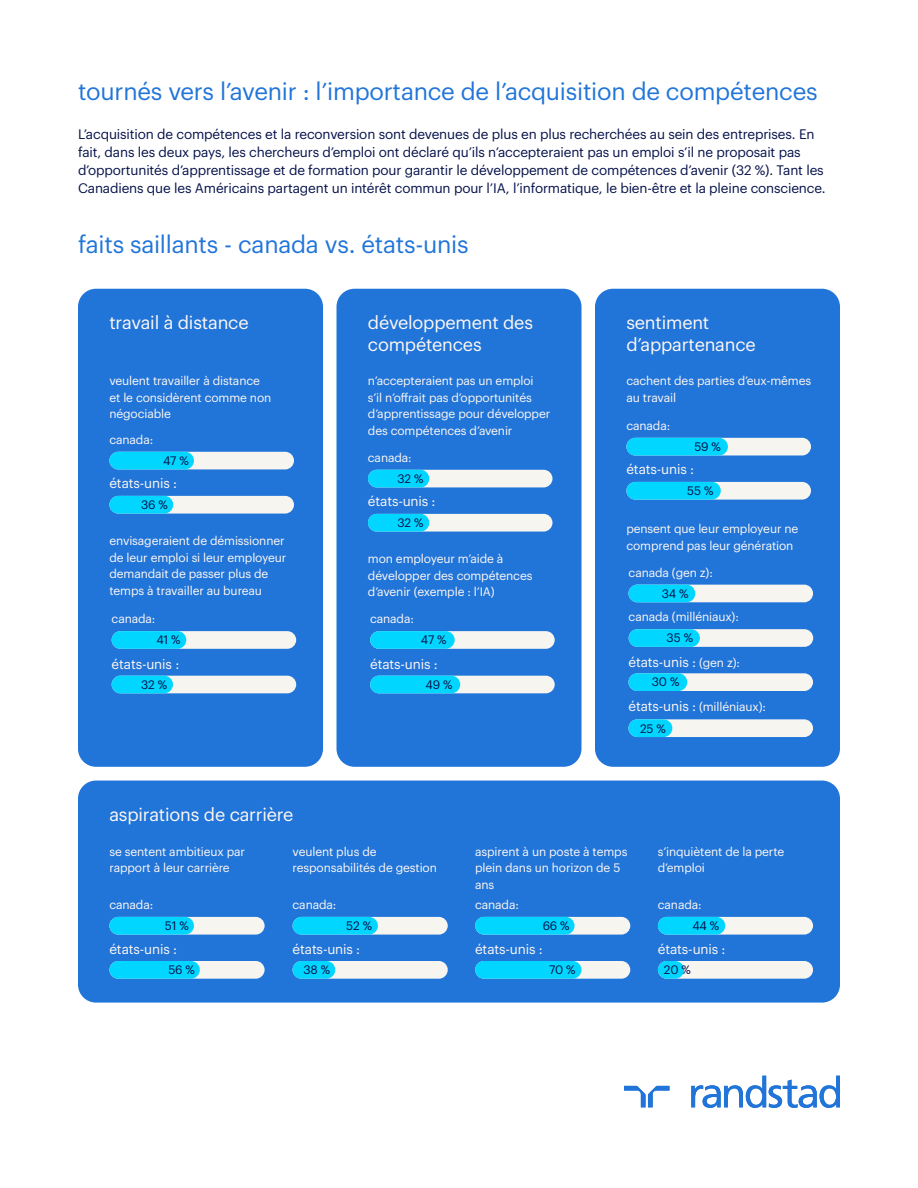
<style>
.page{position:relative;width:918px;height:1188px;background:#fff}
.page>*{position:absolute;margin:0;border:0;box-sizing:border-box;transform-origin:0 0}
.t1{font:24px "Graphik";letter-spacing:-.01em;color:#2175d9}
.t2{font:18px/22.5px "Graphik";letter-spacing:-.01em;color:#fff8f3}
.t3{font:13.5px/18px "Graphik";letter-spacing:-.01em;color:#041049}
.t4{font:13.5px "Graphik";letter-spacing:-.01em;color:#fff8f3}
.t5{font:12px/16.5px "Graphik";letter-spacing:-.01em;color:#fff8f3}
.t6{font:12px "Graphik";letter-spacing:-.01em;color:#041049}
.s1{font-size:12px}
.s2{font-size:13.5px}
.s3{color:#041049}
</style>
<div class="page">
<div style="left:78px;top:289px;width:245px;height:478px;background:#2175d9;border-radius:18px"></div>
<div style="left:78px;top:781px;width:762px;height:222px;background:#2175d9;border-radius:18px"></div>
<div style="left:109px;top:452px;width:185px;height:17px;background:#f7f5f0;border-radius:9px"></div>
<div style="left:109px;top:496px;width:185px;height:18px;background:#f7f5f0;border-radius:9px"></div>
<div style="left:109px;top:452px;width:85px;height:17px;background:#00d6ff;border-radius:9px"></div>
<div style="left:109px;top:496px;width:64px;height:18px;background:#00d6ff;border-radius:9px"></div>
<div style="left:112px;top:631px;width:184px;height:18px;background:#f7f5f0;border-radius:9px"></div>
<div style="left:112px;top:631px;width:74px;height:18px;background:#00d6ff;border-radius:9px"></div>
<div style="left:112px;top:676px;width:184px;height:17px;background:#f7f5f0;border-radius:9px"></div>
<div style="left:112px;top:676px;width:61px;height:17px;background:#00d6ff;border-radius:9px"></div>
<div style="left:337px;top:289px;width:244px;height:478px;background:#2175d9;border-radius:18px"></div>
<div style="left:595px;top:289px;width:245px;height:478px;background:#2175d9;border-radius:18px"></div>
<div style="left:368px;top:514px;width:185px;height:18px;background:#f7f5f0;border-radius:9px"></div>
<div style="left:368px;top:514px;width:61px;height:18px;background:#00d6ff;border-radius:9px"></div>
<div style="left:370px;top:631px;width:185px;height:18px;background:#f7f5f0;border-radius:9px"></div>
<div style="left:370px;top:631px;width:85px;height:18px;background:#00d6ff;border-radius:9px"></div>
<div style="left:370px;top:676px;width:185px;height:17px;background:#f7f5f0;border-radius:9px"></div>
<div style="left:370px;top:676px;width:90px;height:17px;background:#00d6ff;border-radius:9px"></div>
<div style="left:628px;top:719px;width:185px;height:18px;background:#f7f5f0;border-radius:9px"></div>
<div style="left:628px;top:719px;width:44px;height:18px;background:#00d6ff;border-radius:9px"></div>
<div style="left:368px;top:470px;width:185px;height:17px;background:#f7f5f0;border-radius:9px"></div>
<div style="left:368px;top:470px;width:61px;height:17px;background:#00d6ff;border-radius:9px"></div>
<div style="left:626px;top:482px;width:185px;height:18px;background:#f7f5f0;border-radius:9px"></div>
<div style="left:626px;top:482px;width:95px;height:18px;background:#00d6ff;border-radius:9px"></div>
<div style="left:626px;top:438px;width:185px;height:17px;background:#f7f5f0;border-radius:9px"></div>
<div style="left:626px;top:438px;width:102px;height:17px;background:#00d6ff;border-radius:9px"></div>
<div style="left:628px;top:585px;width:185px;height:17px;background:#f7f5f0;border-radius:9px"></div>
<div style="left:628px;top:585px;width:67px;height:17px;background:#00d6ff;border-radius:9px"></div>
<div style="left:629px;top:629px;width:184px;height:18px;background:#f7f5f0;border-radius:9px"></div>
<div style="left:629px;top:629px;width:71px;height:18px;background:#00d6ff;border-radius:9px"></div>
<div style="left:628px;top:673px;width:185px;height:18px;background:#f7f5f0;border-radius:9px"></div>
<div style="left:628px;top:673px;width:59px;height:18px;background:#00d6ff;border-radius:9px"></div>
<div style="left:109px;top:961px;width:156px;height:18px;background:#f7f5f0;border-radius:9px"></div>
<div style="left:109px;top:961px;width:91px;height:18px;background:#00d6ff;border-radius:9px"></div>
<div style="left:109px;top:917px;width:156px;height:18px;background:#f7f5f0;border-radius:9px"></div>
<div style="left:109px;top:917px;width:85px;height:18px;background:#00d6ff;border-radius:9px"></div>
<div style="left:293px;top:961px;width:155px;height:18px;background:#f7f5f0;border-radius:9px"></div>
<div style="left:293px;top:961px;width:42px;height:18px;background:#00d6ff;border-radius:9px"></div>
<div style="left:293px;top:917px;width:155px;height:18px;background:#f7f5f0;border-radius:9px"></div>
<div style="left:293px;top:917px;width:85px;height:18px;background:#00d6ff;border-radius:9px"></div>
<div style="left:475px;top:961px;width:155px;height:18px;background:#f7f5f0;border-radius:9px"></div>
<div style="left:475px;top:961px;width:106px;height:18px;background:#00d6ff;border-radius:9px"></div>
<div style="left:475px;top:917px;width:155px;height:18px;background:#f7f5f0;border-radius:9px"></div>
<div style="left:475px;top:917px;width:100px;height:18px;background:#00d6ff;border-radius:9px"></div>
<div style="left:658px;top:961px;width:155px;height:18px;background:#f7f5f0;border-radius:9px"></div>
<div style="left:658px;top:961px;width:26px;height:18px;background:#00d6ff;border-radius:9px"></div>
<div style="left:658px;top:917px;width:155px;height:18px;background:#f7f5f0;border-radius:9px"></div>
<div style="left:658px;top:917px;width:67px;height:18px;background:#00d6ff;border-radius:9px"></div>
<svg style="left:624px;top:1086px;width:46px;height:21px"></svg>
<svg style="left:691px;top:1076px;width:149px;height:32px"></svg>
<h1 class="t1" style="left:78px;top:73px;width:741px">tournés vers l’avenir : l’importance de l’acquisition de compétences</h1>
<p class="t3" style="left:78px;top:124px;width:749px">L’acquisition de compétences et la reconversion sont devenues de plus en plus recherchées au sein des entreprises. En fait, dans les deux pays, les chercheurs d’emploi ont déclaré qu’ils n’accepteraient pas un emploi s’il ne proposait pas d’opportunités d’apprentissage et de formation pour garantir le développement de compétences d’avenir (32 %). Tant les Canadiens que les Américains partagent un intérêt commun pour l’IA, l’informatique, le bien-être et la pleine conscience.</p>
<h1 class="t1" style="left:78px;top:226px;width:392px">faits saillants - canada vs. états-unis</h1>
<h2 class="t2" style="left:109px;top:310px;width:141px">travail à distance</h2>
<p class="t5" style="left:109px;top:372px;width:163px">veulent travailler à distance et le considèrent comme non négociable</p>
<p class="t5" style="left:109px;top:430px;width:45px">canada:</p>
<p class="t4" style="left:109px;top:473px;width:69px">états-unis :</p>
<p class="t6" style="left:163px;top:452px;width:27px">47 %</p>
<p class="t6" style="left:141px;top:496px;width:28px">36 %</p>
<p class="t5" style="left:109px;top:531px;width:179px">envisageraient de démissionner de leur emploi si leur employeur demandait de passer plus de temps à travailler au bureau</p>
<p class="t5" style="left:112px;top:610px;width:45px">canada:</p>
<p class="t4" style="left:112px;top:654px;width:69px">états-unis :</p>
<p class="t6" style="left:156px;top:631px;width:26px">41 %</p>
<p class="t6" style="left:141px;top:675px;width:28px">32 %</p>
<h2 class="t2" style="left:368px;top:310px;width:167px">développement des compétences</h2>
<h2 class="t2" style="left:626px;top:310px;width:131px">sentiment d’appartenance</h2>
<p class="t5" style="left:368px;top:372px;width:184px">n’accepteraient pas un emploi s’il n’offrait pas d’opportunités d’apprentissage pour développer des compétences d’avenir</p>
<p class="t5" style="left:626px;top:372px;width:186px">cachent des parties d’eux-mêmes au travail</p>
<p class="t5" style="left:368px;top:448px;width:45px">canada:</p>
<p class="t4" style="left:368px;top:491px;width:69px">états-unis :</p>
<p class="t5" style="left:626px;top:416px;width:45px">canada:</p>
<p class="t4" style="left:626px;top:459px;width:69px">états-unis :</p>
<p class="t6" style="left:687px;top:482px;width:28px">55 %</p>
<p class="t6" style="left:694px;top:438px;width:28px">59 %</p>
<p class="t6" style="left:397px;top:470px;width:28px">32 %</p>
<p class="t6" style="left:397px;top:514px;width:28px">32 %</p>
<p class="t5" style="left:368px;top:549px;width:166px">mon employeur m’aide à développer des compétences d’avenir (exemple : l’IA)</p>
<p class="t5" style="left:370px;top:610px;width:45px">canada:</p>
<p class="t6" style="left:421px;top:631px;width:27px">47 %</p>
<p class="t6" style="left:426px;top:675px;width:29px">49 %</p>
<p class="t4" style="left:370px;top:654px;width:69px">états-unis :</p>
<p class="t5" style="left:626px;top:519px;width:173px">pensent que leur employeur ne comprend pas leur génération</p>
<p class="t5" style="left:629px;top:563px;width:86px">canada (gen z):</p>
<p class="t6" style="left:662px;top:584px;width:28px">34 %</p>
<p class="t6" style="left:667px;top:629px;width:28px">35 %</p>
<p class="t6" style="left:652px;top:673px;width:29px">30 %</p>
<p class="t5" style="left:629px;top:608px;width:112px">canada (milléniaux):</p>
<p class="t4" style="left:628px;top:652px;width:113px">états-unis : <span class="s1">(gen z):</span></p>
<p class="t5" style="left:640px;top:695px;width:127px;line-height:21.3px;text-indent:-12px"><span class="s2">états-unis :</span> (milléniaux):<br><span class="s3">25 %</span></p>
<h2 class="t2" style="left:109px;top:801px;width:186px">aspirations de carrière</h2>
<p class="t5" style="left:109px;top:842px;width:137px">se sentent ambitieux par rapport à leur carrière</p>
<p class="t5" style="left:109px;top:896px;width:45px">canada:</p>
<p class="t4" style="left:109px;top:939px;width:69px">états-unis :</p>
<p class="t6" style="left:168px;top:961px;width:28px">56 %</p>
<p class="t5" style="left:293px;top:842px;width:146px">veulent plus de responsabilités de gestion</p>
<p class="t5" style="left:293px;top:896px;width:45px">canada:</p>
<p class="t4" style="left:293px;top:939px;width:69px">états-unis :</p>
<p class="t6" style="left:303px;top:961px;width:28px">38 %</p>
<p class="t6" style="left:346px;top:917px;width:27px">52 %</p>
<p class="t6" style="left:165px;top:917px;width:26px">51 %</p>
<p class="t5" style="left:475px;top:842px;width:154px">aspirent à un poste à temps plein dans un horizon de 5 ans</p>
<p class="t5" style="left:475px;top:896px;width:45px">canada:</p>
<p class="t4" style="left:475px;top:939px;width:69px">états-unis :</p>
<p class="t6" style="left:549px;top:961px;width:28px">70 %</p>
<p class="t6" style="left:543px;top:917px;width:28px">66 %</p>
<p class="t5" style="left:658px;top:842px;width:128px">s’inquiètent de la perte d’emploi</p>
<p class="t5" style="left:658px;top:896px;width:45px">canada:</p>
<p class="t4" style="left:658px;top:939px;width:69px">états-unis :</p>
<p class="t6" style="left:664px;top:961px;width:28px">20 %</p>
<p class="t6" style="left:692px;top:917px;width:29px">44 %</p>
</div>
